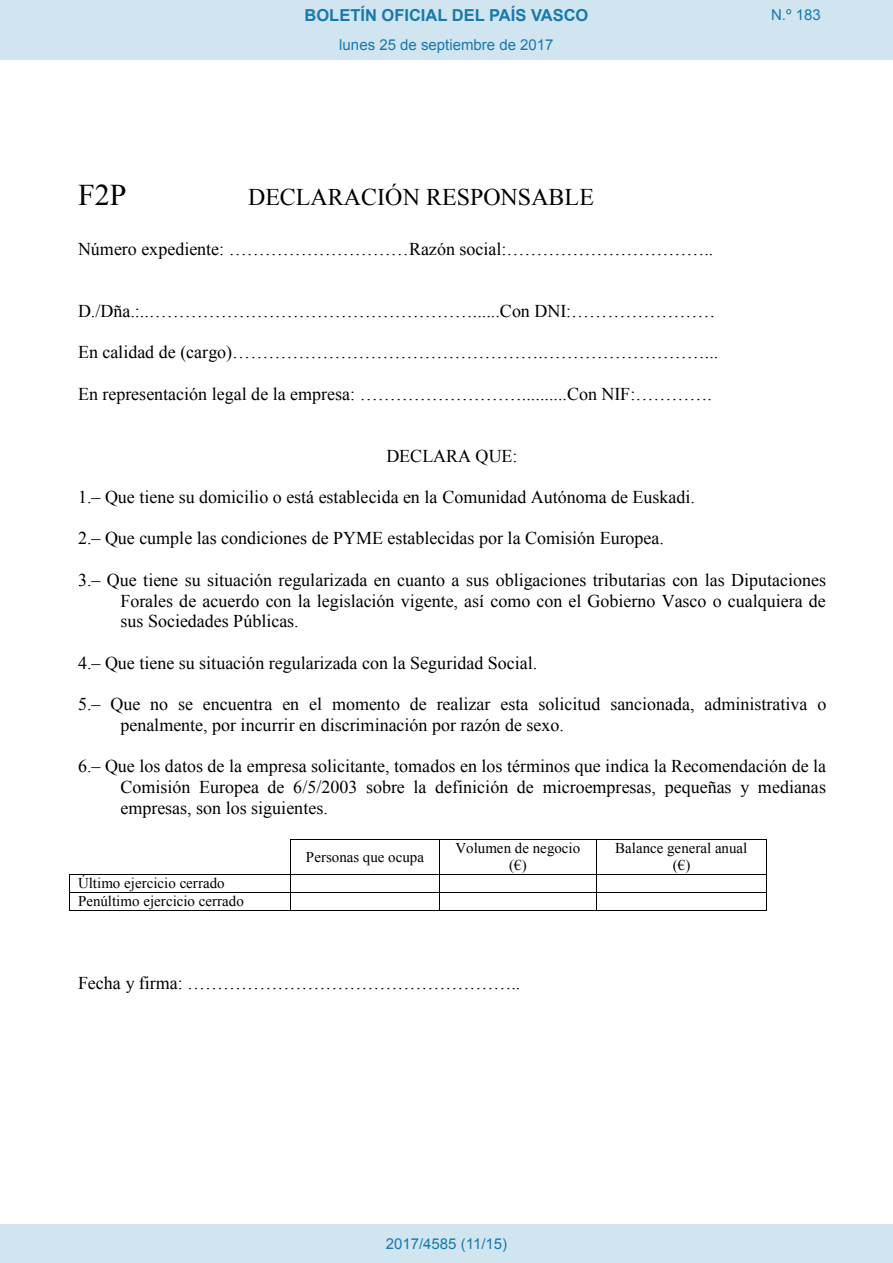
<style>
.page{position:relative;width:893px;height:1263px;background:#fff}
.page>*{position:absolute;margin:0;border:0;box-sizing:border-box;transform-origin:0 0}
.t1{font:30px "Times New Roman";color:#000}
.t2{font:24px "Times New Roman";color:#000}
.t3{font:18px/20.7px "Times New Roman";color:#000;text-align:justify}
.t4{font:700 16.5px "Arial";color:#1879ad}
.t5{font:15px/17.2px "Times New Roman";color:#000;text-align:center}
.Paginacion_Centro{font:15px "Arial";color:#1879ad}
</style>
<div class="page">
<hr style="left:291px;top:839px;width:148px;height:1px;background:#000">
<hr style="left:440px;top:839px;width:156px;height:1px;background:#000">
<hr style="left:597px;top:839px;width:169px;height:1px;background:#000">
<hr style="left:290px;top:839px;width:1px;height:35px;background:#000">
<hr style="left:439px;top:839px;width:1px;height:35px;background:#000">
<hr style="left:596px;top:839px;width:1px;height:35px;background:#000">
<hr style="left:766px;top:839px;width:1px;height:35px;background:#000">
<hr style="left:71px;top:874px;width:219px;height:1px;background:#000">
<hr style="left:291px;top:874px;width:148px;height:1px;background:#000">
<hr style="left:440px;top:874px;width:156px;height:1px;background:#000">
<hr style="left:597px;top:874px;width:169px;height:1px;background:#000">
<hr style="left:70px;top:892px;width:220px;height:1px;background:#000">
<hr style="left:291px;top:892px;width:148px;height:1px;background:#000">
<hr style="left:440px;top:892px;width:156px;height:1px;background:#000">
<hr style="left:597px;top:892px;width:169px;height:1px;background:#000">
<hr style="left:70px;top:910px;width:220px;height:1px;background:#000">
<svg style="left:290px;top:874px;width:1px;height:37px"></svg>
<hr style="left:291px;top:910px;width:148px;height:1px;background:#000">
<svg style="left:439px;top:874px;width:1px;height:37px"></svg>
<hr style="left:440px;top:910px;width:156px;height:1px;background:#000">
<svg style="left:596px;top:874px;width:1px;height:37px"></svg>
<hr style="left:597px;top:910px;width:169px;height:1px;background:#000">
<svg style="left:766px;top:874px;width:1px;height:37px"></svg>
<div style="left:0;top:0;width:893px;height:60px;background:#d0e5f0"></div>
<div style="left:0;top:1225px;width:893px;height:38px;background:#d0e5f0"></div>
<p class="t4" style="left:305px;top:4px;width:285px">BOLETÍN OFICIAL DEL PAÍS VASCO</p>
<p class="Paginacion_Centro" style="left:771px;top:5px;width:51px">N.º 183</p>
<p class="Paginacion_Centro" style="left:339px;top:35px;width:216px">lunes 25 de septiembre de 2017</p>
<p class="t1" style="left:78px;top:175px;width:50px">F2P</p>
<p class="t2" style="left:248px;top:181px;width:347px">DECLARACIÓN RESPONSABLE</p>
<p class="t3" style="left:78px;top:238px;width:637px">Número expediente: …………………………Razón social:……………………………..</p>
<p class="t3" style="left:78px;top:300px;width:639px">D./Dña.:..………………………………………………......Con DNI:……………………</p>
<p class="t3" style="left:78px;top:342px;width:642px">En calidad de (cargo)…………………………………………….………………………...</p>
<p class="t3" style="left:78px;top:383px;width:635px">En representación legal de la empresa: ………………………..........Con NIF:………….</p>
<p class="t3" style="left:386px;top:445px;width:133px">DECLARA QUE:</p>
<p class="t3" style="left:78px;top:486px;width:618px">1.– Que tiene su domicilio o está establecida en la Comunidad Autónoma de Euskadi.</p>
<p class="t3" style="left:78px;top:528px;width:587px">2.– Que cumple las condiciones de PYME establecidas por la Comisión Europea.</p>
<p class="t3" style="left:120px;top:569px;width:707px;text-indent:-42px">3.– Que tiene su situación regularizada en cuanto a sus obligaciones tributarias con las Diputaciones Forales de acuerdo con la legislación vigente, así como con el Gobierno Vasco o cualquiera de sus Sociedades Públicas.</p>
<p class="t3" style="left:78px;top:652px;width:461px">4.– Que tiene su situación regularizada con la Seguridad Social.</p>
<p class="t3" style="left:120px;top:693px;width:707px;text-indent:-42px">5.– Que no se encuentra en el momento de realizar esta solicitud sancionada, administrativa o penalmente, por incurrir en discriminación por razón de sexo.</p>
<p class="t3" style="left:120px;top:755px;width:707px;text-indent:-42px">6.– Que los datos de la empresa solicitante, tomados en los términos que indica la Recomendación de la Comisión Europea de 6/5/2003 sobre la definición de microempresas, pequeñas y medianas empresas, son los siguientes.</p>
<p class="t5" style="left:306px;top:848px;width:120px">Personas que ocupa</p>
<p class="t5" style="left:455px;top:839px;width:126px">Volumen de negocio (€)</p>
<p class="t5" style="left:615px;top:839px;width:134px">Balance general anual (€)</p>
<p class="t5" style="left:78px;top:874px;width:167px;line-height:18px;text-align:left">Último ejercicio cerrado<br>Penúltimo ejercicio cerrado</p>
<p class="t3" style="left:78px;top:972px;width:444px">Fecha y firma: ………………………………………………..</p>
<p class="Paginacion_Centro" style="left:386px;top:1234px;width:123px">2017/4585 (11/15)</p>
</div>
